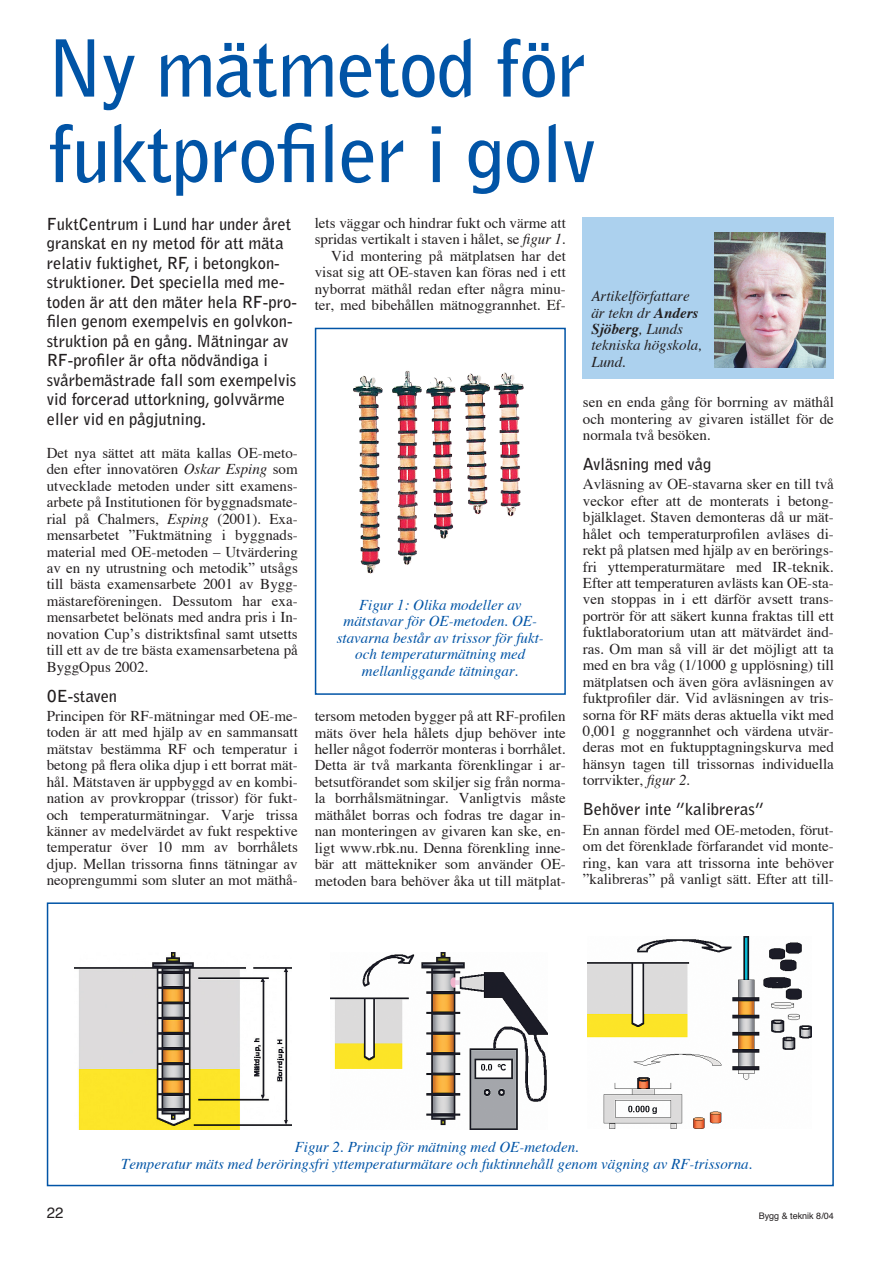
<style>
.page{position:relative;width:893px;height:1263px;background:#fff}
.page>*{position:absolute;margin:0;border:0;box-sizing:border-box;transform-origin:0 0}
.t1{font:700 78px/85.5px "Bell Gothic";letter-spacing:-.015em;color:#0154a6}
.t2{font:700 16.5px/19.5px "Bell Gothic";color:#231f20}
.t3{font:15px/16.5px "Times";color:#231f20;text-align:justify}
.t4{font:italic 15px/16.5px "Times";color:#0154a6;text-align:center}
.t5{font:italic 15px/16.5px "Times";color:#231f20}
.t6{font:15px "Helvetica";color:#231f20}
.t7{font:9px "Helvetica";color:#231f20}
.s1{font-style:italic}
.s2{font-weight:700}
</style>
<div class="page">
<div style="left:583px;top:217px;width:250px;height:162px;background:#acd1ee"></div>
<img style="left:714px;top:232px;width:111px;height:136px">
<img style="left:353px;top:370px;width:171px;height:204px">
<div style="left:315px;top:328px;width:251px;height:367px;border:2px solid #0154a6"></div>
<div style="left:47px;top:902px;width:786px;height:284px;border:2px solid #0154a6"></div>
<img style="left:74px;top:953px;width:217px;height:176px">
<img style="left:588px;top:937px;width:223px;height:192px">
<img style="left:330px;top:953px;width:217px;height:176px">
<h1 class="t1" style="left:47px;top:31px;width:551px">Ny mätmetod för fuktprofiler i golv</h1>
<p class="t2" style="left:47px;top:216px;width:251px">FuktCentrum i Lund har under året granskat en ny metod för att mäta relativ fuktighet, RF, i betongkon&shy;struktioner. Det speciella med me&shy;toden är att den mäter hela RF-pro&shy;filen genom exempelvis en golvkon&shy;struktion på en gång. Mätningar av RF-profiler är ofta nödvändiga i svårbemästrade fall som exempelvis vid forcerad uttorkning, golvvärme eller vid en pågjutning.</p>
<p class="t3" style="left:47px;top:446px;width:252px">Det nya sättet att mäta kallas OE-meto&shy;den efter innovatören <span class="s1">Oskar Esping</span> som utvecklade metoden under sitt examens&shy;arbete på Institutionen för byggnadsmate&shy;rial på Chalmers, <span class="s1">Esping</span> (2001). Exa&shy;mensarbetet ”Fuktmätning i byggnads&shy;material med OE-metoden – Utvärdering av en ny utrustning och metodik” utsågs till bästa examensarbete 2001 av Bygg&shy;mästareföreningen. Dessutom har exa&shy;mensarbetet belönats med andra pris i In&shy;novation Cup’s distriktsfinal samt utsetts till ett av de tre bästa examensarbetena på ByggOpus 2002.</p>
<p class="t2" style="left:47px;top:687px;width:72px">OE-staven</p>
<p class="t3" style="left:47px;top:709px;width:252px">Principen för RF-mätningar med OE-me&shy;toden är att med hjälp av en sammansatt mätstav bestämma RF och temperatur i betong på flera olika djup i ett borrat mät&shy;hål. Mätstaven är uppbyggd av en kombi&shy;nation av provkroppar (trissor) för fukt&shy;och temperaturmätningar. Varje trissa känner av medelvärdet av fukt respektive temperatur över 10 mm av borrhålets djup. Mellan trissorna finns tätningar av neoprengummi som sluter an mot mäthå-</p>
<p class="t3" style="left:315px;top:216px;width:252px;text-align:right">lets väggar och hindrar fukt och värme att spridas vertikalt i staven i hålet, se <span class="s1">figur 1</span>.<br>Vid montering på mätplatsen har det visat sig att OE-staven kan föras ned i ett nyborrat mäthål redan efter några minu&shy;ter, med bibehållen mätnoggrannhet. Ef-</p>
<p class="t4" style="left:337px;top:598px;width:209px">Figur 1: Olika modeller av mätstavar för OE-metoden. OE&shy;stavarna består av trissor för fukt&shy;och temperaturmätning med mellanliggande tätningar.</p>
<p class="t3" style="left:315px;top:709px;width:252px">tersom metoden bygger på att RF-profilen mäts över hela hålets djup behöver inte heller något foderrör monteras i borrhålet.<br>Detta är två markanta förenklingar i ar&shy;betsutförandet som skiljer sig från norma&shy;la borrhålsmätningar. Vanligtvis måste mäthålet borras och fodras tre dagar in&shy;nan monteringen av givaren kan ske, en&shy;ligt www.rbk.nu. Denna förenkling inne&shy;bär att mättekniker som använder OE&shy;metoden bara behöver åka ut till mätplat-</p>
<p class="t5" style="left:591px;top:289px;width:112px">Artikelförfattare är tekn dr <span class="s2">Anders<br>Sjöberg</span>, Lunds tekniska högskola,<br>Lund.</p>
<p class="t3" style="left:583px;top:395px;width:252px">sen en enda gång för borrning av mäthål och montering av givaren istället för de normala två besöken.</p>
<p class="t2" style="left:583px;top:455px;width:130px">Avläsning med våg</p>
<p class="t3" style="left:583px;top:477px;width:252px">Avläsning av OE-stavarna sker en till två veckor efter att de monterats i betong&shy;bjälklaget. Staven demonteras då ur mät&shy;hålet och temperaturprofilen avläses di&shy;rekt på platsen med hjälp av en berörings&shy;fri yttemperaturmätare med IR-teknik.<br>Efter att temperaturen avlästs kan OE-sta&shy;ven stoppas in i ett därför avsett trans&shy;portrör för att säkert kunna fraktas till ett fuktlaboratorium utan att mätvärdet änd&shy;ras. Om man så vill är det möjligt att ta med en bra våg (1/1000 g upplösning) till mätplatsen och även göra avläsningen av fuktprofiler där. Vid avläsningen av tris&shy;sorna för RF mäts deras aktuella vikt med 0,001 g noggrannhet och värdena utvär&shy;deras mot en fuktupptagningskurva med hänsyn tagen till trissornas individuella torrvikter, <span class="s1">figur 2</span>.</p>
<p class="t2" style="left:583px;top:801px;width:183px">Behöver inte ”kalibreras”</p>
<p class="t3" style="left:583px;top:823px;width:252px">En annan fördel med OE-metoden, förut&shy;om det förenklade förfarandet vid monte&shy;ring, kan vara att trissorna inte behöver ”kalibreras” på vanligt sätt. Efter att till-</p>
<p class="t4" style="left:121px;top:1140px;width:633px">Figur 2. Princip för mätning med OE-metoden.<br>Temperatur mäts med beröringsfri yttemperaturmätare och fuktinnehåll genom vägning av RF-trissorna.</p>
<p class="t6" style="left:47px;top:1207px;width:18px">22</p>
<p class="t7" style="left:758px;top:1212px;width:77px">Bygg &amp; teknik 8/04</p>
</div>
